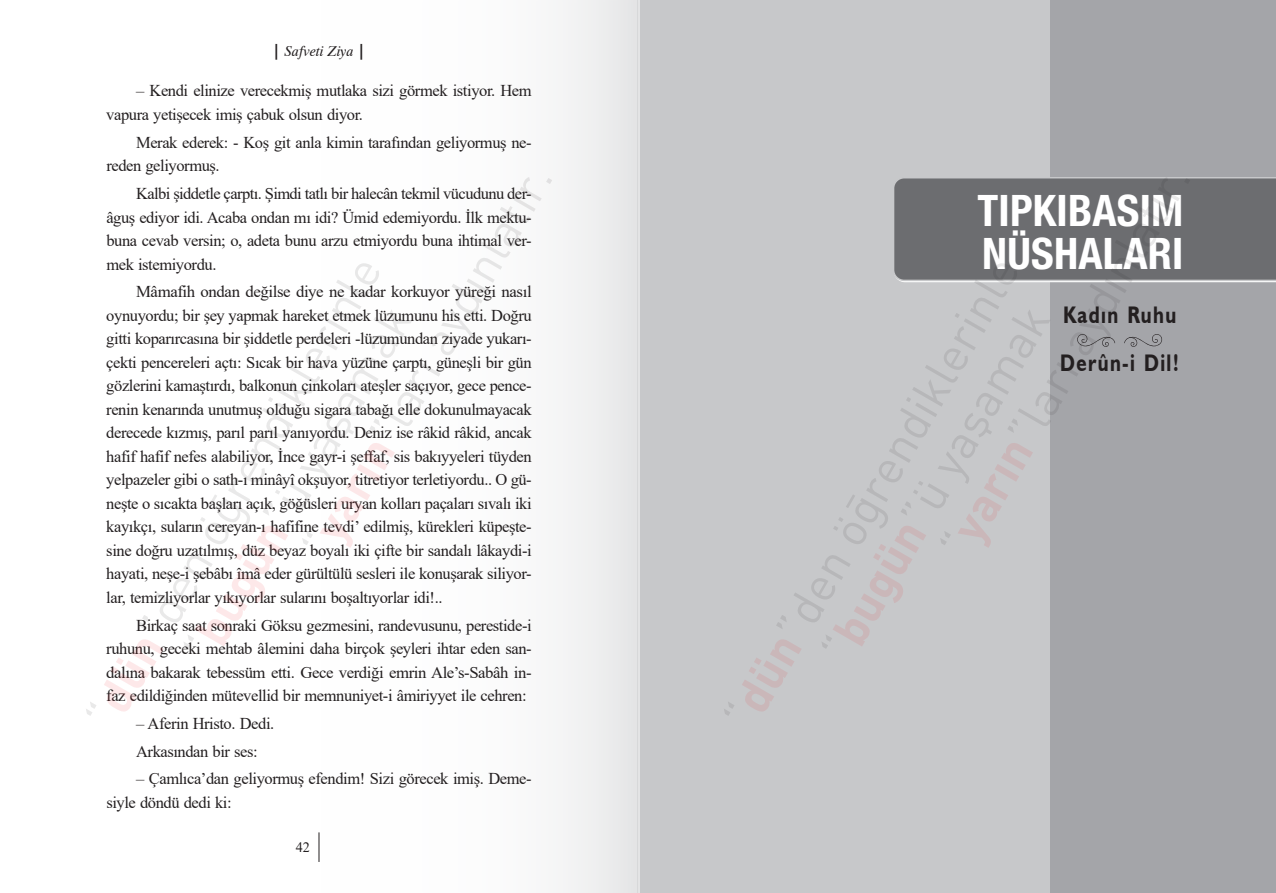
<style>
.page{position:relative;width:1276px;height:893px;background:#fff}
.page>*{position:absolute;margin:0;border:0;box-sizing:border-box;transform-origin:0 0}
.t1{font:700 condensed 43.5px/43.5px "Helvetica Neue LT Pro";letter-spacing:.005em;color:#fff}
.t2{font:700 24px/48px "Humanist 521 BT";letter-spacing:.075em;color:#231f20;scale:.8 1}
.t3{font:16.5px/23.5px "Times New Roman";letter-spacing:-.025em;color:#231f20}
.t4{font:italic 14.25px "DBY";color:#231f20}
.t5{font:14.25px "Times New Roman";color:#231f20}
.s1{font-weight:700;font-style:normal;font-size:15.75px}
</style>
<div class="page">
<div style="left:0;top:0;width:638px;height:893px;background:linear-gradient(to right,#fff,#f4f4f4)"></div>
<div style="left:640px;top:0;width:472px;height:893px;background:#c7c8ca"></div>
<div style="left:1050px;top:0;width:226px;height:893px;background:#a4a5a9"></div>
<div style="left:894px;top:177px;width:382px;height:106px;background:#6c6d70"></div>
<hr style="left:319px;top:832px;width:1px;height:30px;background:#231f20">
<svg style="left:369px;top:177px;width:183px;height:256px"></svg>
<svg style="left:183px;top:309px;width:230px;height:340px"></svg>
<svg style="left:138px;top:263px;width:241px;height:366px"></svg>
<svg style="left:104px;top:639px;width:60px;height:73px"></svg>
<svg style="left:86px;top:701px;width:11px;height:15px"></svg>
<svg style="left:1007px;top:177px;width:183px;height:245px"></svg>
<svg style="left:822px;top:309px;width:228px;height:339px"></svg>
<svg style="left:776px;top:263px;width:241px;height:366px"></svg>
<svg style="left:742px;top:639px;width:59px;height:72px"></svg>
<svg style="left:724px;top:702px;width:10px;height:13px"></svg>
<p class="t4" style="left:273px;top:42px;width:94px"><span class="s1">|</span> Safveti Ziya <span class="s1">|</span></p>
<p class="t3" style="left:106px;top:79px;width:427px;text-indent:30px">– Kendi elinize verecekmiş mutlaka sizi görmek istiyor. Hem vapura yetişecek imiş çabuk olsun diyor.</p>
<p class="t3" style="left:106px;top:130px;width:427px;text-indent:30px">Merak ederek: - Koş git anla kimin tarafından geliyormuş ne&shy;reden geliyormuş.</p>
<p class="t3" style="left:106px;top:181px;width:427px;text-align:justify;text-indent:30px">Kalbi şiddetle çarptı. Şimdi tatlı bir halecân tekmil vücudunu der&shy;âguş ediyor idi. Acaba ondan mı idi? Ümid edemiyordu. İlk mektu&shy;buna cevab versin; o, adeta bunu arzu etmiyordu buna ihtimal ver&shy;mek istemiyordu.</p>
<p class="t3" style="left:106px;top:279px;width:427px;text-align:justify;text-indent:30px">Mâmafih ondan değilse diye ne kadar korkuyor yüreği nasıl oynuyordu; bir şey yapmak hareket etmek lüzumunu his etti. Doğru gitti koparırcasına bir şiddetle perdeleri -lüzumundan ziyade yukarı&shy;çekti pencereleri açtı: Sıcak bir hava yüzüne çarptı, güneşli bir gün gözlerini kamaştırdı, balkonun çinkoları ateşler saçıyor, gece pence&shy;renin kenarında unutmuş olduğu sigara tabağı elle dokunulmayacak derecede kızmış, parıl parıl yanıyordu. Deniz ise râkid râkid, ancak hafif hafif nefes alabiliyor, İnce gayr-i şeffaf, sis bakıyyeleri tüyden yelpazeler gibi o sath-ı minâyî okşuyor, titretiyor terletiyordu.. O gü&shy;neşte o sıcakta başları açık, göğüsleri uryan kolları paçaları sıvalı iki kayıkçı, suların cereyan-ı hafifine tevdi’ edilmiş, kürekleri küpeşte&shy;sine doğru uzatılmış, düz beyaz boyalı iki çifte bir sandalı lâkaydi-i hayati, neşe-i şebâbı îmâ eder gürültülü sesleri ile konuşarak siliyor&shy;lar, temizliyorlar yıkıyorlar sularını boşaltıyorlar idi!..</p>
<p class="t3" style="left:106px;top:613px;width:427px;text-align:justify;text-indent:30px">Birkaç saat sonraki Göksu gezmesini, randevusunu, perestide-i ruhunu, geceki mehtab âlemini daha birçok şeyleri ihtar eden san&shy;dalına bakarak tebessüm etti. Gece verdiği emrin Ale’s-Sabâh in&shy;faz edildiğinden mütevellid bir memnuniyet-i âmiriyyet ile cehren:</p>
<p class="t3" style="left:136px;top:709px;width:140px;line-height:27.8px">– Aferin Hristo. Dedi.<br>Arkasından bir ses:</p>
<p class="t3" style="left:106px;top:767px;width:427px;text-indent:30px">– Çamlıca’dan geliyormuş efendim! Sizi görecek imiş. Deme&shy;siyle döndü dedi ki:</p>
<p class="t5" style="left:296px;top:837px;width:16px">42</p>
<p class="t1" style="left:977px;top:188px;width:207px">TIPKIBASIM<br>NÜSHALARI</p>
<p class="t2" style="left:1060px;top:290px;width:150px">Kadın Ruhu<br>Derûn-i Dil!</p>
</div>
